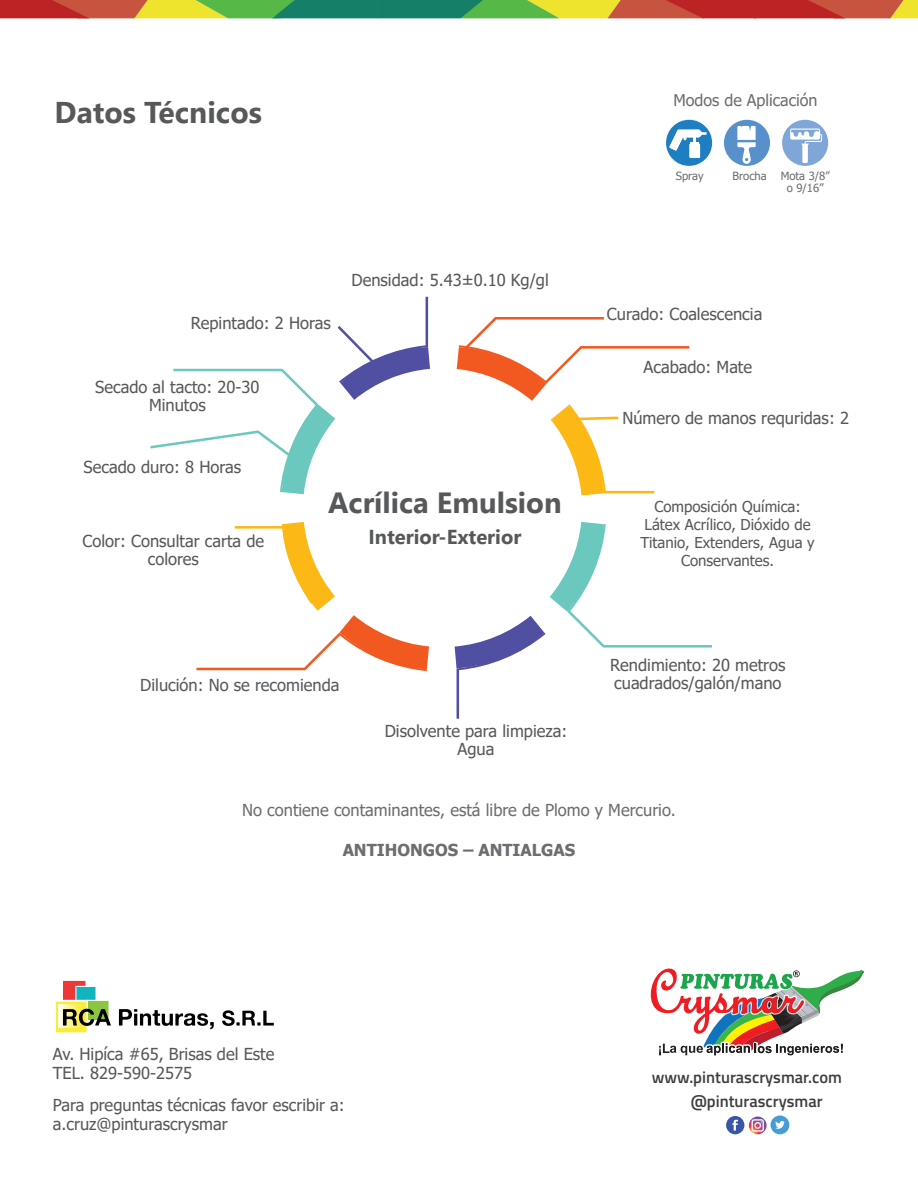
<style>
.page{position:relative;width:918px;height:1188px;background:#fff}
.page>*{position:absolute;margin:0;border:0;box-sizing:border-box;transform-origin:0 0}
.t1{font:700 30px "Nirmala UI";color:#57585a}
.t2{font:700 29.25px "Nirmala UI";color:#57585a}
.t3{font:700 20.25px "Nirmala UI";color:#57585a}
.t4{font:16.5px/18px "Tahoma";color:#57585a;text-align:center}
.t5{font:16.5px "Tahoma";color:#6c6d70}
.t6{font:600 16.5px/23.5px "Titillium";color:#3e3e3f}
.t7{font:700 16.5px "Tahoma";color:#6c6d70}
.t8{font:16.05px "Tahoma";color:#6c6d70}
.t9{font:15px/18px "Tahoma";color:#57585a;text-align:center}
.t10{font:11.25px/12.6px "Tahoma";color:#6c6d70}
</style>
<div class="page">
<svg style="left:55px;top:980px;width:56px;height:53px"></svg>
<svg style="left:119px;top:1009px;width:95px;height:20px"></svg>
<svg style="left:222px;top:1010px;width:52px;height:16px"></svg>
<div style="left:726px;top:1116px;width:18px;height:18px;background:#3856a5;border-radius:50%"></div>
<svg style="left:732px;top:1120px;width:6px;height:11px"></svg>
<div style="left:771px;top:1116px;width:18px;height:18px;background:#469dd6;border-radius:9px"></div>
<svg style="left:775px;top:1121px;width:10px;height:8px"></svg>
<svg style="left:749px;top:1117px;width:18px;height:17px"></svg>
<svg style="left:751px;top:1119px;width:13px;height:13px"></svg>
<svg style="left:0;top:0;width:918px;height:18px;background:#957a3f"></svg>
<div style="left:666px;top:120px;width:46px;height:46px;background:#1d7fc2;border-radius:50%"></div>
<div style="left:724px;top:120px;width:46px;height:46px;background:#5890cc;border-radius:50%"></div>
<div style="left:782px;top:120px;width:46px;height:46px;background:#7fa6d7;border-radius:50%"></div>
<svg style="left:790px;top:129px;width:32px;height:34px"></svg>
<svg style="left:737px;top:126px;width:19px;height:38px"></svg>
<svg style="left:196px;top:522px;width:233px;height:149px"></svg>
<svg style="left:455px;top:522px;width:257px;height:197px"></svg>
<svg style="left:457px;top:317px;width:232px;height:178px"></svg>
<svg style="left:150px;top:297px;width:280px;height:197px"></svg>
<svg style="left:650px;top:968px;width:214px;height:88px"></svg>
<svg style="left:669px;top:130px;width:37px;height:28px"></svg>
<h1 class="t1" style="left:55px;top:86px;width:209px">Datos Técnicos</h1>
<p class="t4" style="left:191px;top:315px;width:141px">Repintado: 2 Horas</p>
<p class="t4" style="left:95px;top:379px;width:166px">Secado al tacto: 20-30<br>Minutos</p>
<p class="t4" style="left:84px;top:458px;width:159px">Secado duro: 8 Horas</p>
<p class="t4" style="left:352px;top:272px;width:199px">Densidad: 5.43±0.10 Kg/gl</p>
<p class="t4" style="left:83px;top:533px;width:183px">Color: Consultar carta de colores</p>
<h2 class="t2" style="left:328px;top:478px;width:235px">Acrílica Emulsion</h2>
<p class="t3" style="left:369px;top:520px;width:154px">Interior-Exterior</p>
<p class="t8" style="left:674px;top:89px;width:146px">Modos de Aplicación</p>
<p class="t10" style="left:676px;top:170px;width:29px">Spray</p>
<p class="t10" style="left:787px;top:170px;width:45px;text-indent:-54px">Brocha Mota 3/8” o 9/16”</p>
<p class="t4" style="left:607px;top:306px;width:157px">Curado: Coalescencia</p>
<p class="t4" style="left:644px;top:359px;width:110px">Acabado: Mate</p>
<p class="t4" style="left:622px;top:410px;width:228px">Número de manos requridas: 2</p>
<p class="t9" style="left:640px;top:499px;width:176px">Composición Química:<br>Látex Acrílico, Dióxido de<br>Titanio, Extenders, Agua y<br>Conservantes.</p>
<p class="t4" style="left:610px;top:657px;width:177px">Rendimiento: 20 metros</p>
<p class="t4" style="left:140px;top:677px;width:201px">Dilución: No se recomienda</p>
<p class="t4" style="left:614px;top:675px;width:169px">cuadrados/galón/mano</p>
<p class="t4" style="left:385px;top:723px;width:184px">Disolvente para limpieza:<br>Agua</p>
<p class="t5" style="left:242px;top:799px;width:435px">No contiene contaminantes, está libre de Plomo y Mercurio.</p>
<p class="t7" style="left:343px;top:838px;width:234px">ANTIHONGOS – ANTIALGAS</p>
<p class="t4" style="left:53px;top:1045px;width:223px;line-height:19.8px;text-align:left">Av. Hipíca #65, Brisas del Este<br>TEL. 829-590-2575</p>
<p class="t4" style="left:53px;top:1096px;width:293px;line-height:19.8px;text-align:left">Para preguntas técnicas favor escribir a: a.cruz@pinturascrysmar</p>
<p class="t6" style="left:691px;top:1065px;width:153px;text-indent:-39px">www.pinturascrysmar.com @pinturascrysmar</p>
</div>
